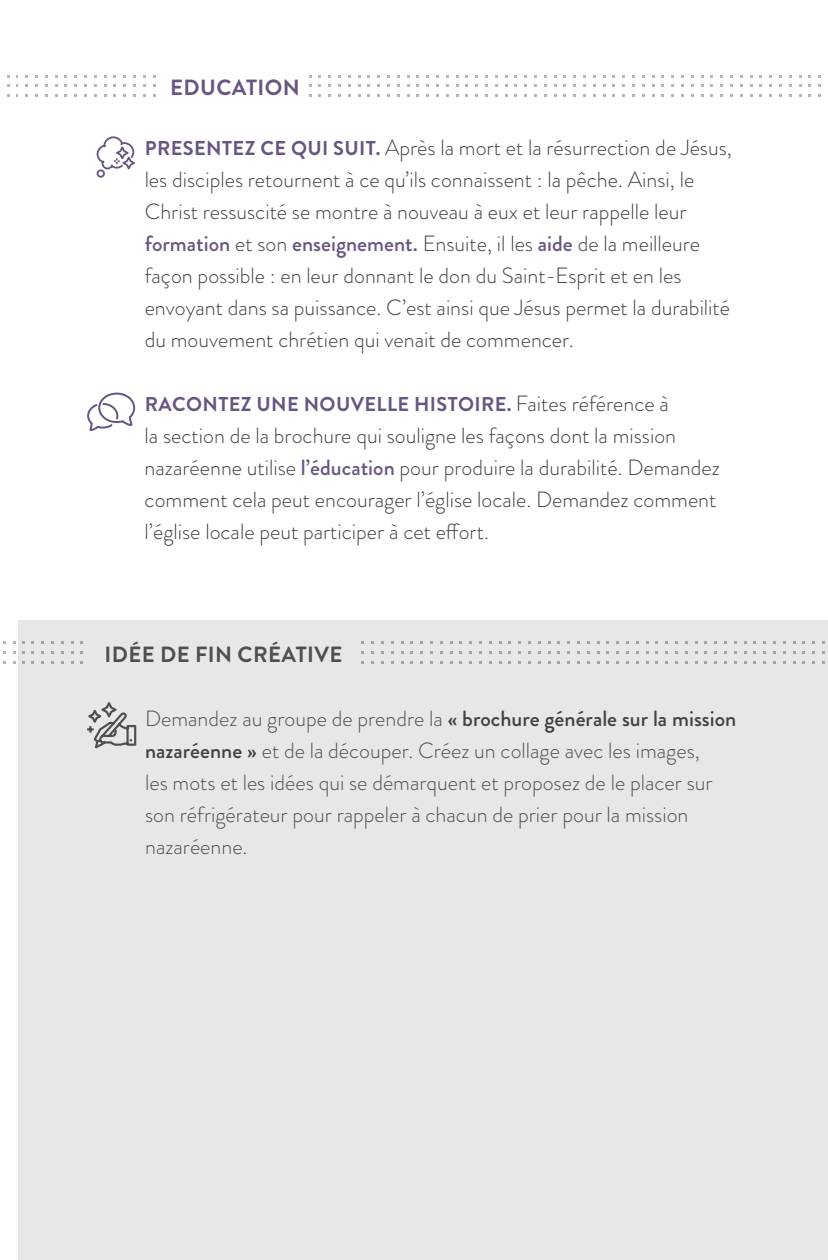
<style>
.page{position:relative;width:828px;height:1260px;background:#fff}
.page>*{position:absolute;margin:0;border:0;box-sizing:border-box;transform-origin:0 0}
.t1{font:300 22px/32px "Brandon Grotesque";color:#414141}
.t2{font:300 22px/32px "Brandon Grotesque";color:#4e4f4e}
.t3{font:700 22px "Brandon Grotesque";letter-spacing:.02em;color:#4e4f4e}
.t4{font:700 22px "Brandon Grotesque";letter-spacing:.02em;color:#695582}
.t5{font:700 20px "Brandon Grotesque";letter-spacing:.02em;color:#695582}
.s1{font-weight:700;font-size:20px;color:#695582}
.s2{font-weight:500;color:#695582}
.s3{font-weight:300;font-size:22px;color:#414141}
.s4{font-weight:500;color:#414141}
</style>
<div class="page">
<div style="left:18px;top:620px;width:810px;height:640px;background:#e6e7e9"></div>
<svg style="left:96px;top:136px;width:39px;height:42px"></svg>
<svg style="left:87px;top:392px;width:49px;height:39px"></svg>
<svg style="left:87px;top:702px;width:50px;height:47px"></svg>
<p class="t4" style="left:170px;top:72px;width:131px">EDUCATION</p>
<p class="t1" style="left:145px;top:132px;width:589px"><span class="s1">PRESENTEZ CE QUI SUIT.</span> Après la mort et la résurrection de Jésus, les disciples retournent à ce qu’ils connaissent : la pêche. Ainsi, le Christ ressuscité se montre à nouveau à eux et leur rappelle leur <span class="s2">formation</span> et son <span class="s2">enseignement.</span> Ensuite, il les <span class="s2">aide</span> de la meilleure façon possible : en leur donnant le don du Saint-Esprit et en les envoyant dans sa puissance. C’est ainsi que Jésus permet la durabilité du mouvement chrétien qui venait de commencer.</p>
<p class="t5" style="left:145px;top:390px;width:526px">RACONTEZ UNE NOUVELLE HISTOIRE. <span class="s3">Faites référence à</span></p>
<p class="t1" style="left:145px;top:420px;width:577px">la section de la brochure qui souligne les façons dont la mission nazaréenne utilise <span class="s2">l’éducation</span> pour produire la durabilité. Demandez comment cela peut encourager l’église locale. Demandez comment l’église locale peut participer à cet effort.</p>
<p class="t3" style="left:105px;top:639px;width:239px">IDÉE DE FIN CRÉATIVE</p>
<p class="t2" style="left:145px;top:703px;width:593px">Demandez au groupe de prendre la <span class="s4">« brochure générale sur la mission nazaréenne »</span> et de la découper. Créez un collage avec les images,<br>les mots et les idées qui se démarquent et proposez de le placer sur son réfrigérateur pour rappeler à chacun de prier pour la mission nazaréenne.</p>
</div>
